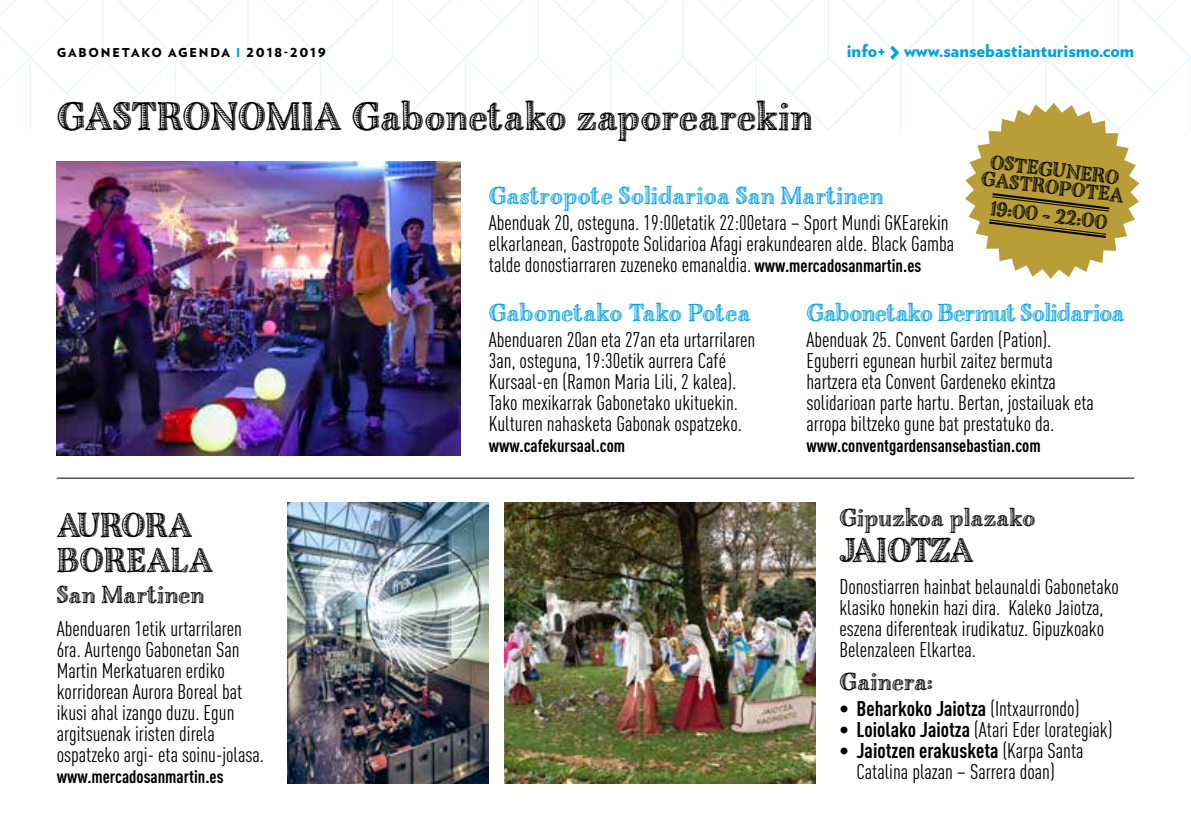
<style>
.page{position:relative;width:1191px;height:840px;background:#fff}
.page>*{position:absolute;margin:0;border:0;box-sizing:border-box;transform-origin:0 0}
.t1{font:42px "Charcuterie Etched";letter-spacing:.005em;color:#000}
.t2{font:36.4px/35px "Charcuterie Etched";color:#000}
.t3{font:36.4px "Charcuterie Etched";letter-spacing:-.045em;color:#000}
.t4{font:26px "Charcuterie Etched";color:#009fe3}
.t5{font:26px "Charcuterie Etched";letter-spacing:.01em;color:#000}
.t6{font:26px "Charcuterie Etched";letter-spacing:-.02em;color:#009fe3}
.t7{font:21.4px/17.4px "Charcuterie Etched";color:#000;text-align:center}
.t8{font:21px/21px "DIN Cond";color:#000}
.t9{font:700 21px "DIN Cond";color:#000}
.t10{font:700 18px "DIN Cond";color:#000}
.t11{font:900 17.6px "Verlag";color:#009fe3}
.t12{font:900 12.2px "Verlag";letter-spacing:.15em;color:#000}
.s1{color:#009fe3}
.s2{font-size:28.8px}
.s3{font-weight:700;font-size:18px}
.s4{font-weight:400}
.s5{font-weight:700}
</style>
<div class="page">
<svg style="left:0;top:0;width:1191px;height:130px"></svg>
<img style="left:57px;top:162px;width:403px;height:293px">
<img style="left:287px;top:502px;width:202px;height:280px">
<img style="left:505px;top:502px;width:310px;height:280px">
<hr style="left:57px;top:477px;width:1077px;height:1px;background:#000">
<svg style="left:965px;top:103px;width:174px;height:176px"></svg>
<p class="t12" style="left:57px;top:42px;width:271px">GABONETAKO AGENDA <span class="s1">I</span> 2018-2019</p>
<p class="t11" style="left:846px;top:36px;width:289px">info+ <span class="s2">&gt;</span> www.sansebastianturismo.com</p>
<h1 class="t1" style="left:57px;top:90px;width:756px">GASTRONOMIA Gabonetako zaporearekin</h1>
<p class="t4" style="left:489px;top:179px;width:396px">Gastropote Solidarioa San Martinen</p>
<p class="t8" style="left:489px;top:212px;width:467px">Abenduak 20, osteguna. 19:00etatik 22:00etara – Sport Mundi GKEarekin elkarlanean, Gastropote Solidarioa Afagi erakundearen alde. Black Gamba talde donostiarraren zuzeneko emanaldia. <span class="s3">www.mercadosanmartin.es</span></p>
<p class="t7" style="left:984px;top:152px;width:145px;rotate:7deg">OSTEGUNERO<br>GASTROPOTEA</p>
<p class="t7" style="left:992px;top:200px;width:119px;rotate:7deg">19:00 - 22:00</p>
<h2 class="t2" style="left:57px;top:508px;width:158px">AURORA<br>BOREALA</h2>
<p class="t5" style="left:57px;top:578px;width:149px">San Martinen</p>
<p class="t8" style="left:57px;top:617px;width:209px">Abenduaren 1etik urtarrilaren<br>6ra. Aurtengo Gabonetan San<br>Martin Merkatuaren erdiko korridorean Aurora Boreal bat ikusi ahal izango duzu. Egun argitsuenak iristen direla ospatzeko argi- eta soinu-jolasa.</p>
<p class="t10" style="left:57px;top:765px;width:168px">www.mercadosanmartin.es</p>
<p class="t4" style="left:489px;top:296px;width:263px">Gabonetako Tako Potea</p>
<p class="t8" style="left:489px;top:329px;width:268px">Abenduaren 20an eta 27an eta urtarrilaren 3an, osteguna, 19:30etik aurrera Café Kursaal-en (Ramon Maria Lili, 2 kalea).<br>Tako mexikarrak Gabonetako ukituekin.<br>Kulturen nahasketa Gabonak ospatzeko.</p>
<p class="t10" style="left:489px;top:435px;width:138px">www.cafekursaal.com</p>
<p class="t6" style="left:806px;top:296px;width:319px">Gabonetako Bermut Solidarioa</p>
<p class="t8" style="left:806px;top:329px;width:289px">Abenduak 25. Convent Garden (Pation).<br>Eguberri egunean hurbil zaitez bermuta hartzera eta Convent Gardeneko ekintza solidarioan parte hartu. Bertan, jostailuak eta arropa biltzeko gune bat prestatuko da.</p>
<p class="t10" style="left:806px;top:435px;width:236px">www.conventgardensansebastian.com</p>
<p class="t5" style="left:839px;top:501px;width:198px">Gipuzkoa plazako</p>
<h2 class="t3" style="left:839px;top:527px;width:136px">JAIOTZA</h2>
<p class="t8" style="left:839px;top:576px;width:281px">Donostiarren hainbat belaunaldi Gabonetako klasiko honekin hazi dira. Kaleko Jaiotza, eszena diferenteak irudikatuz. Gipuzkoako Belenzaleen Elkartea.</p>
<p class="t5" style="left:839px;top:664px;width:95px">Gainera:</p>
<p class="t9" style="left:839px;top:695px;width:241px">• Beharkoko Jaiotza <span class="s4">(Intxaurrondo)</span></p>
<p class="t8" style="left:839px;top:719px;width:274px"><span class="s5">• Loiolako Jaiotza</span> (Atari Eder lorategiak)</p>
<p class="t8" style="left:839px;top:740px;width:246px;text-align:center"><span class="s5">• Jaiotzen erakusketa</span> (Karpa Santa<br>Catalina plazan – Sarrera doan)</p>
</div>
